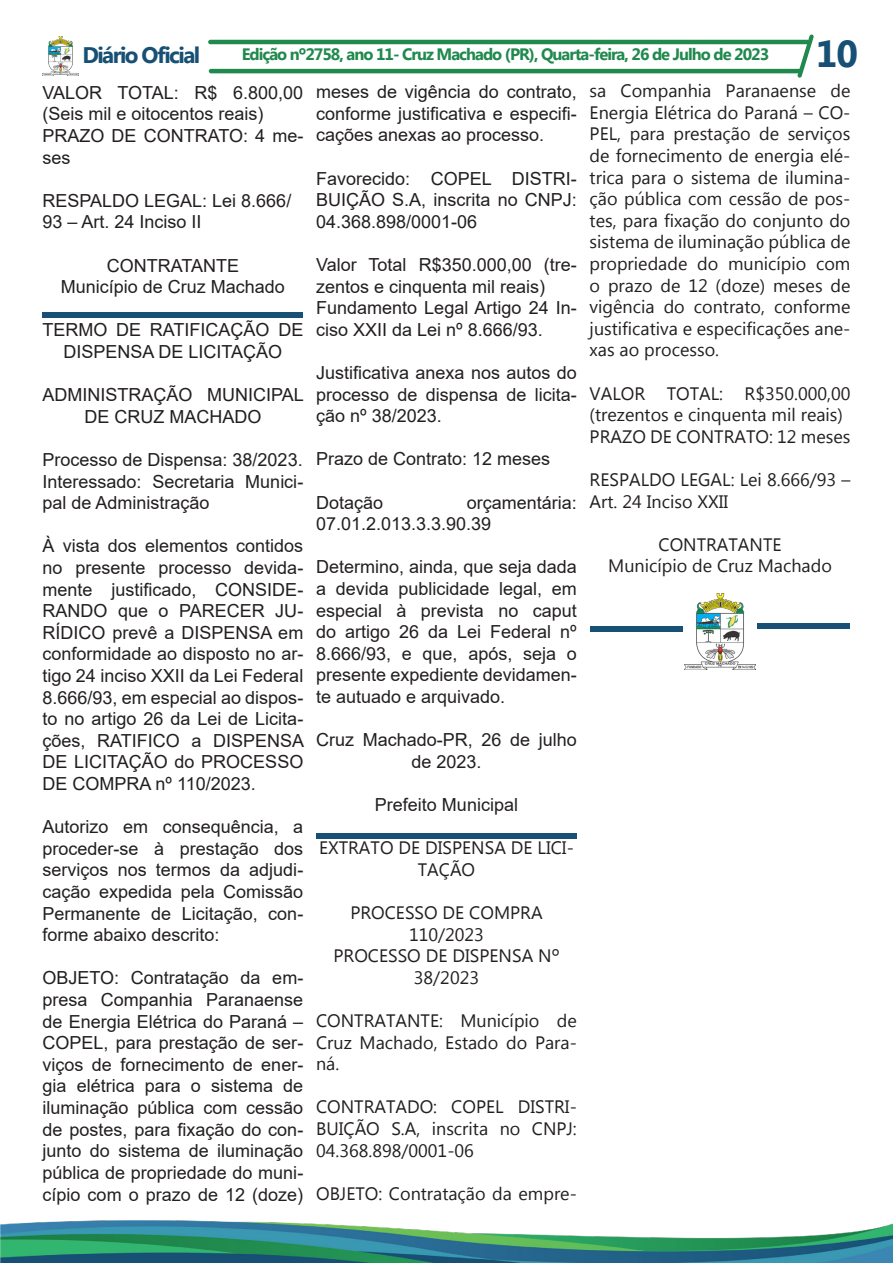
<style>
.page{position:relative;width:893px;height:1263px;background:#fff}
.page>*{position:absolute;margin:0;border:0;box-sizing:border-box;transform-origin:0 0}
.t1{font:700 37.5px "Myanmar Text";color:#175074}
.t2{font:700 22.5px "Myanmar Text";letter-spacing:-.07em;color:#175074}
.t3{font:18px/21.6px "Arial";color:#231f20;text-align:justify}
.t4{font:18px/21.6px "Myanmar Text";color:#231f20;text-align:justify}
.t5{font:700 16.5px "Myanmar Text";letter-spacing:-.06em;color:#20894d}
</style>
<div class="page">
<hr style="left:208px;top:40px;width:602px;height:4px;background:#20894d;border-radius:2px">
<hr style="left:209px;top:69px;width:593px;height:4px;background:#20894d;border-radius:2px">
<img style="left:43px;top:37px;width:36px;height:38px">
<svg style="left:797px;top:34px;width:17px;height:44px"></svg>
<img style="left:0;top:1220px;width:893px;height:43px">
<svg style="left:590px;top:626px;width:93px;height:5px"></svg>
<img style="left:685px;top:594px;width:70px;height:75px">
<svg style="left:757px;top:623px;width:93px;height:6px"></svg>
<div style="left:316px;top:833px;width:261px;height:6px;background:#175074"></div>
<svg style="left:43px;top:312px;width:260px;height:5px"></svg>
<p class="t2" style="left:82px;top:42px;width:119px">Diário Oficial</p>
<p class="t5" style="left:242px;top:45px;width:529px">Edição nº2758, ano 11- Cruz Machado (PR), Quarta-feira, 26 de Julho de 2023</p>
<p class="t1" style="left:816px;top:32px;width:44px">10</p>
<p class="t3" style="left:43px;top:82px;width:262px">VALOR TOTAL: R$ 6.800,00 (Seis mil e oitocentos reais)</p>
<p class="t3" style="left:43px;top:125px;width:262px">PRAZO DE CONTRATO: 4 me&shy;ses</p>
<p class="t3" style="left:43px;top:190px;width:250px">RESPALDO LEGAL: Lei 8.666/</p>
<p class="t3" style="left:43px;top:211px;width:161px">93 – Art. 24 Inciso II</p>
<p class="t3" style="left:107px;top:254px;width:134px">CONTRATANTE</p>
<p class="t3" style="left:61px;top:276px;width:226px">Município de Cruz Machado</p>
<p class="t3" style="left:43px;top:319px;width:262px;text-align:center">TERMO DE RATIFICAÇÃO DE<br>DISPENSA DE LICITAÇÃO</p>
<p class="t3" style="left:43px;top:384px;width:263px;text-align:center">ADMINISTRAÇÃO MUNICIPAL<br>DE CRUZ MACHADO</p>
<p class="t3" style="left:43px;top:449px;width:262px">Processo de Dispensa: 38/2023.</p>
<p class="t3" style="left:43px;top:470px;width:262px">Interessado: Secretaria Munici&shy;pal de Administração</p>
<p class="t3" style="left:43px;top:535px;width:263px">À vista dos elementos contidos no presente processo devida&shy;mente justificado, CONSIDE-RANDO que o PARECER JU-RÍDICO prevê a DISPENSA em conformidade ao disposto no ar&shy;tigo 24 inciso XXII da Lei Federal 8.666/93, em especial ao dispos&shy;to no artigo 26 da Lei de Licita&shy;ções, RATIFICO a DISPENSA DE LICITAÇÃO do PROCESSO DE COMPRA nº 110/2023.</p>
<p class="t3" style="left:43px;top:816px;width:262px">Autorizo em consequência, a proceder-se à prestação dos serviços nos termos da adjudi&shy;cação expedida pela Comissão Permanente de Licitação, con&shy;forme abaixo descrito:</p>
<p class="t3" style="left:43px;top:967px;width:262px">OBJETO: Contratação da em&shy;presa Companhia Paranaense de Energia Elétrica do Paraná – COPEL, para prestação de ser&shy;viços de fornecimento de ener&shy;gia elétrica para o sistema de iluminação pública com cessão de postes, para fixação do con&shy;junto do sistema de iluminação pública de propriedade do muni&shy;cípio com o prazo de 12 (doze)</p>
<p class="t4" style="left:590px;top:80px;width:262px">sa Companhia Paranaense de Energia Elétrica do Paraná – CO-PEL, para prestação de serviços de fornecimento de energia elé&shy;trica para o sistema de ilumina&shy;ção pública com cessão de pos&shy;tes, para fixação do conjunto do sistema de iluminação pública de propriedade do município com o prazo de 12 (doze) meses de vigência do contrato, conforme justificativa e especificações ane&shy;xas ao processo.</p>
<p class="t4" style="left:590px;top:383px;width:262px">VALOR TOTAL: R$350.000,00 (trezentos e cinquenta mil reais)</p>
<p class="t4" style="left:590px;top:426px;width:262px">PRAZO DE CONTRATO: 12 meses</p>
<p class="t4" style="left:590px;top:469px;width:262px">RESPALDO LEGAL: Lei 8.666/93 –<br>Art. 24 Inciso XXII</p>
<p class="t4" style="left:658px;top:534px;width:125px">CONTRATANTE</p>
<p class="t4" style="left:608px;top:555px;width:225px">Município de Cruz Machado</p>
<p class="t3" style="left:316px;top:81px;width:262px">meses de vigência do contrato, conforme justificativa e especifi&shy;cações anexas ao processo.</p>
<p class="t3" style="left:316px;top:167px;width:262px">Favorecido: COPEL DISTRI-BUIÇÃO S.A, inscrita no CNPJ:<br>04.368.898/0001-06</p>
<p class="t3" style="left:316px;top:254px;width:262px">Valor Total R$350.000,00 (tre&shy;zentos e cinquenta mil reais)</p>
<p class="t3" style="left:316px;top:297px;width:262px">Fundamento Legal Artigo 24 In&shy;ciso XXII da Lei nº 8.666/93.</p>
<p class="t3" style="left:316px;top:362px;width:262px">Justificativa anexa nos autos do processo de dispensa de licita&shy;ção nº 38/2023.</p>
<p class="t3" style="left:316px;top:448px;width:236px">Prazo de Contrato: 12 meses</p>
<p class="t3" style="left:316px;top:491px;width:69px">Dotação</p>
<p class="t3" style="left:316px;top:491px;width:262px;text-indent:151px">orçamentária:<br>07.01.2.013.3.3.90.39</p>
<p class="t3" style="left:316px;top:556px;width:262px">Determino, ainda, que seja dada a devida publicidade legal, em especial à prevista no caput do artigo 26 da Lei Federal nº 8.666/93, e que, após, seja o presente expediente devidamen&shy;te autuado e arquivado.</p>
<p class="t3" style="left:316px;top:729px;width:262px;text-align:center">Cruz Machado-PR, 26 de julho de 2023.</p>
<p class="t3" style="left:375px;top:794px;width:145px">Prefeito Municipal</p>
<p class="t4" style="left:319px;top:837px;width:256px;text-align:center">EXTRATO DE DISPENSA DE LICI-<br>TAÇÃO</p>
<p class="t4" style="left:350px;top:902px;width:194px;text-align:center">PROCESSO DE COMPRA<br>110/2023</p>
<p class="t4" style="left:334px;top:945px;width:227px;text-align:center">PROCESSO DE DISPENSA Nº<br>38/2023</p>
<p class="t4" style="left:316px;top:1010px;width:262px">CONTRATANTE: Município de Cruz Machado, Estado do Para&shy;ná.</p>
<p class="t4" style="left:316px;top:1096px;width:262px">CONTRATADO: COPEL DISTRI-BUIÇÃO S.A, inscrita no CNPJ:<br>04.368.898/0001-06</p>
<p class="t4" style="left:316px;top:1183px;width:262px">OBJETO: Contratação da empre-</p>
</div>
